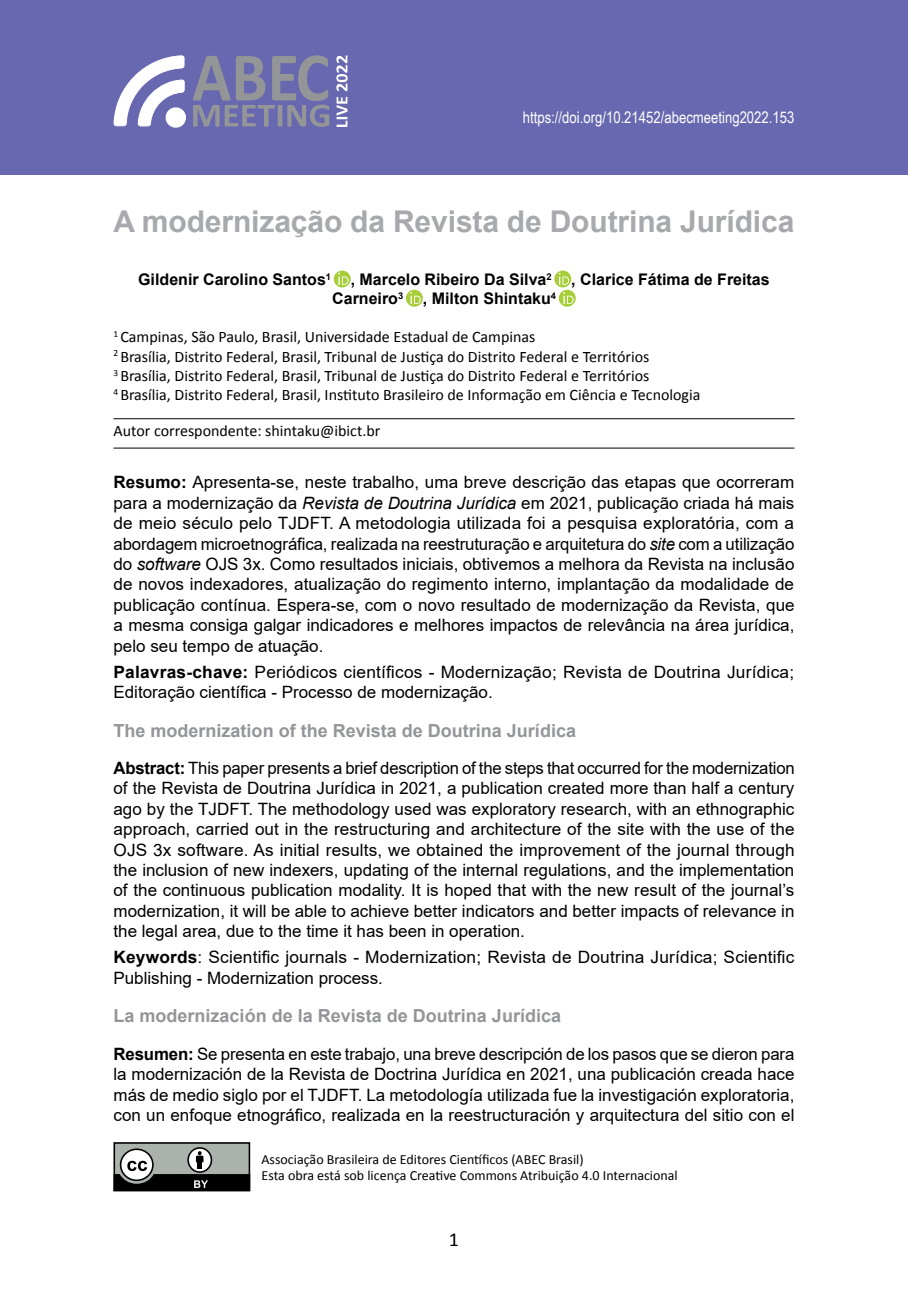
<style>
.page{position:relative;width:908px;height:1304px;background:#fff}
.page>*{position:absolute;margin:0;border:0;box-sizing:border-box;transform-origin:0 0}
.t1{font:700 30px "Arial";letter-spacing:-.005em;color:#a7a9ac}
.t2{font:20px "Calibri";color:#000}
.t3{font:700 18px "Arial";color:#939598}
.t4{font:17px/20.4px "Arial";color:#000;text-align:justify}
.t5{font:16px/19.2px "Calibri";color:#000}
.t6{font:700 16px/19.2px "Arial";color:#000}
.t7{font:16px "Arial Narrow";color:#fff}
.t8{font:14px/16.8px "Calibri";color:#000}
.s1{font-weight:700}
.s2{font-style:italic}
</style>
<div class="page">
<div style="left:0;top:0;width:907px;height:174px;background:#6868b0"></div>
<svg style="left:193px;top:55px;width:136px;height:72px"></svg>
<svg style="left:336px;top:97px;width:11px;height:30px"></svg>
<svg style="left:114px;top:55px;width:72px;height:73px"></svg>
<svg style="left:336px;top:55px;width:11px;height:36px"></svg>
<div style="left:114px;top:1143px;width:135px;height:47px;background:#aab2ab"></div>
<div style="left:113px;top:1142px;width:137px;height:49px;border:2px solid #000"></div>
<svg style="left:188px;top:1148px;width:23px;height:24px"></svg>
<div style="left:187px;top:1147px;width:25px;height:26px;border:2px solid #000;border-radius:50%"></div>
<div style="left:120px;top:1148px;width:34px;height:33px;border:2px solid #000;border-radius:50%"></div>
<svg style="left:113px;top:1151px;width:137px;height:40px"></svg>
<hr style="left:113px;top:418px;width:681px;height:1px;background:#000">
<hr style="left:113px;top:448px;width:681px;height:1px;background:#000">
<svg style="left:333px;top:271px;width:17px;height:16px"></svg>
<svg style="left:338px;top:273px;width:10px;height:12px"></svg>
<div style="left:554px;top:271px;width:17px;height:16px;background:#a6ce39;border-radius:50%"></div>
<svg style="left:558px;top:273px;width:11px;height:12px"></svg>
<svg style="left:405px;top:290px;width:17px;height:17px"></svg>
<svg style="left:410px;top:292px;width:10px;height:12px"></svg>
<svg style="left:558px;top:290px;width:17px;height:17px"></svg>
<svg style="left:563px;top:292px;width:10px;height:12px"></svg>
<p class="t7" style="left:522px;top:106px;width:273px">https://doi.org/10.21452/abecmeeting2022.153</p>
<h1 class="t1" style="left:113px;top:200px;width:682px">A modernização da Revista de Doutrina Jurídica</h1>
<p class="t6" style="left:332px;top:270px;width:439px;text-indent:-194px">Gildenir Carolino Santos<sup>1</sup> , Marcelo Ribeiro Da Silva<sup>2</sup> , Clarice Fátima de Freitas<br>Carneiro<sup>3</sup> , Milton Shintaku<sup>4</sup></p>
<p class="t5" style="left:113px;top:328px;width:588px"><sup>1</sup> Campinas, São Paulo, Brasil, Universidade Estadual de Campinas<br><sup>2</sup> Brasília, Distrito Federal, Brasil, Tribunal de Justiça do Distrito Federal e Territórios<br><sup>3</sup> Brasília, Distrito Federal, Brasil, Tribunal de Justiça do Distrito Federal e Territórios<br><sup>4</sup> Brasília, Distrito Federal, Brasil, Instituto Brasileiro de Informação em Ciência e Tecnologia</p>
<p class="t5" style="left:113px;top:421px;width:268px">Autor correspondente: shintaku@ibict.br</p>
<p class="t4" style="left:113px;top:472px;width:682px"><span class="s1">Resumo:</span> Apresenta-se, neste trabalho, uma breve descrição das etapas que ocorreram para a modernização da <span class="s2">Revista de Doutrina Jurídica</span> em 2021, publicação criada há mais de meio século pelo TJDFT. A metodologia utilizada foi a pesquisa exploratória, com a abordagem microetnográfica, realizada na reestruturação e arquitetura do <span class="s2">site</span> com a utilização do <span class="s2">software</span> OJS 3x. Como resultados iniciais, obtivemos a melhora da Revista na inclusão de novos indexadores, atualização do regimento interno, implantação da modalidade de publicação contínua. Espera-se, com o novo resultado de modernização da Revista, que a mesma consiga galgar indicadores e melhores impactos de relevância na área jurídica, pelo seu tempo de atuação.</p>
<p class="t4" style="left:113px;top:661px;width:682px"><span class="s1">Palavras-chave:</span> Periódicos científicos - Modernização; Revista de Doutrina Jurídica;<br>Editoração científica - Processo de modernização.</p>
<p class="t3" style="left:113px;top:718px;width:464px">The modernization of the Revista de Doutrina Jurídica</p>
<p class="t4" style="left:113px;top:758px;width:682px"><span class="s1">Abstract:</span> This paper presents a brief description of the steps that occurred for the modernization of the Revista de Doutrina Jurídica in 2021, a publication created more than half a century ago by the TJDFT. The methodology used was exploratory research, with an ethnographic approach, carried out in the restructuring and architecture of the site with the use of the OJS 3x software. As initial results, we obtained the improvement of the journal through the inclusion of new indexers, updating of the internal regulations, and the implementation of the continuous publication modality. It is hoped that with the new result of the journal’s modernization, it will be able to achieve better indicators and better impacts of relevance in the legal area, due to the time it has been in operation.</p>
<p class="t4" style="left:113px;top:947px;width:682px"><span class="s1">Keywords</span>: Scientific journals - Modernization; Revista de Doutrina Jurídica; Scientific<br>Publishing - Modernization process.</p>
<p class="t3" style="left:113px;top:1003px;width:449px">La modernización de la Revista de Doutrina Jurídica</p>
<p class="t4" style="left:113px;top:1043px;width:682px"><span class="s1">Resumen:</span> Se presenta en este trabajo, una breve descripción de los pasos que se dieron para la modernización de la Revista de Doctrina Jurídica en 2021, una publicación creada hace más de medio siglo por el TJDFT. La metodología utilizada fue la investigación exploratoria, con un enfoque etnográfico, realizada en la reestructuración y arquitectura del sitio con el</p>
<p class="t8" style="left:261px;top:1151px;width:417px">Associação Brasileira de Editores Científicos (ABEC Brasil)<br>Esta obra está sob licença Creative Commons Atribuição 4.0 Internacional</p>
<p class="t2" style="left:448px;top:1227px;width:12px">1</p>
</div>
